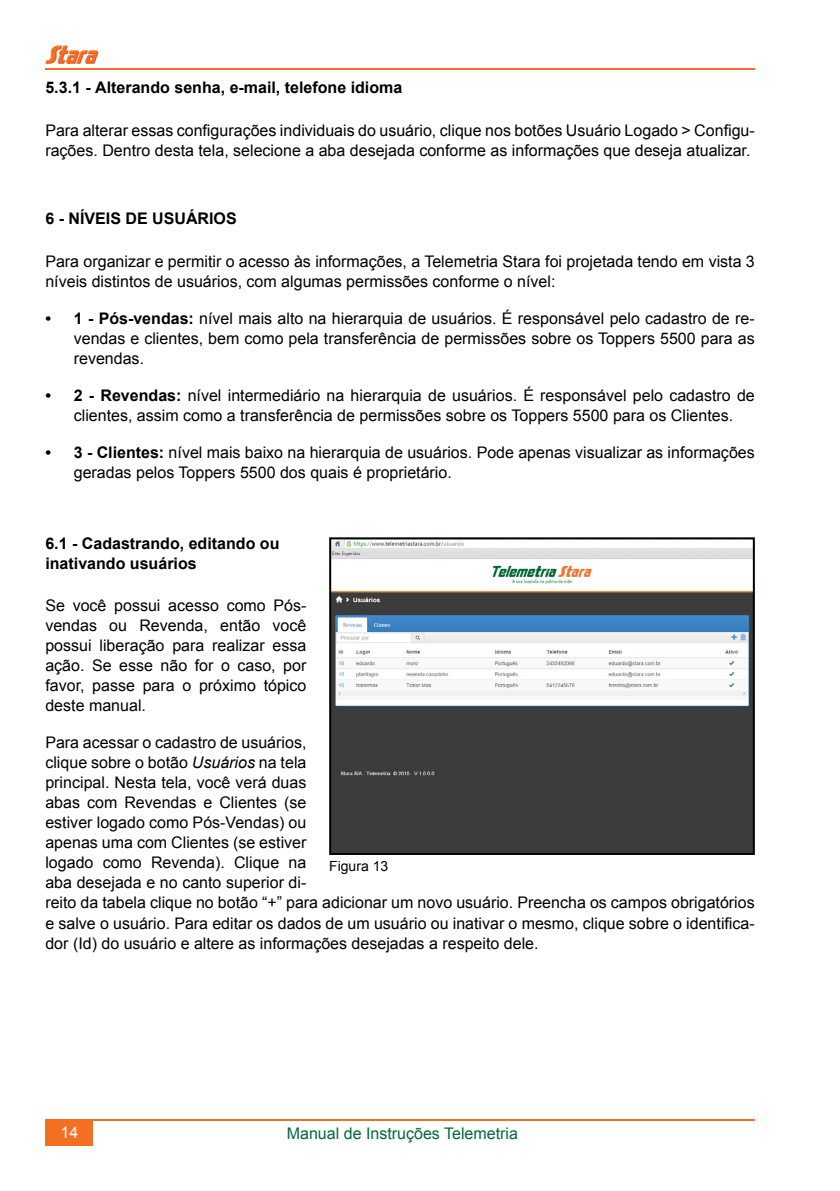
<style>
.page{position:relative;width:840px;height:1191px;background:#fff}
.page>*{position:absolute;margin:0;border:0;box-sizing:border-box;transform-origin:0 0}
.t1{font:16px/20px "Arial";color:#000}
.t2{font:700 16px/20px "Arial";color:#000}
.t3{font:16px "Arial";color:#006941}
.t4{font:16px "Arial";color:#fff}
.t5{font:14px "Arial";color:#000}
.s1{font-weight:700}
.s2{font-style:italic}
</style>
<div class="page">
<svg style="left:45px;top:46px;width:54px;height:18px"></svg>
<hr style="left:45px;top:1119px;width:709px;height:2px;background:#f36f21">
<div style="left:45px;top:1119px;width:48px;height:26px;background:#f36f21"></div>
<hr style="left:45px;top:68px;width:709px;height:2px;background:#f36f21">
<img style="left:332px;top:540px;width:419px;height:312px">
<div style="left:329px;top:537px;width:425px;height:318px;border:2px solid #000"></div>
<p class="t2" style="left:45px;top:78px;width:358px">5.3.1 - Alterando senha, e-mail, telefone idioma</p>
<p class="t1" style="left:45px;top:120px;width:710px">Para alterar essas configurações individuais do usuário, clique nos botões Usuário Logado &gt; Configu&shy;rações. Dentro desta tela, selecione a aba desejada conforme as informações que deseja atualizar.</p>
<p class="t2" style="left:45px;top:209px;width:44px">6 - Níveis</p>
<p class="t2" style="left:125px;top:209px;width:39px">de usu</p>
<p class="t2" style="left:186px;top:209px;width:22px">ários</p>
<p class="t1" style="left:45px;top:251px;width:710px">Para organizar e permitir o acesso às informações, a Telemetria Stara foi projetada tendo em vista 3 níveis distintos de usuários, com algumas permissões conforme o nível:</p>
<p class="t1" style="left:74px;top:308px;width:682px;text-align:justify;text-indent:-28px"><span class="s1">• 1 - Pós-vendas:</span> nível mais alto na hierarquia de usuários. É responsável pelo cadastro de re&shy;vendas e clientes, bem como pela transferência de permissões sobre os Toppers 5500 para as revendas.</p>
<p class="t1" style="left:45px;top:385px;width:710px;text-align:center"><span class="s1">• 2 - Revendas:</span> nível intermediário na hierarquia de usuários. É responsável pelo cadastro de clientes, assim como a transferência de permissões sobre os Toppers 5500 para os Clientes.</p>
<p class="t1" style="left:74px;top:442px;width:682px;text-indent:-28px"><span class="s1">• 3 - Clientes:</span> nível mais baixo na hierarquia de usuários. Pode apenas visualizar as informações geradas pelos Toppers 5500 dos quais é proprietário.</p>
<p class="t2" style="left:45px;top:533px;width:235px">6.1 - Cadastrando, editando ou inativando usuários</p>
<p class="t1" style="left:45px;top:596px;width:262px;text-align:justify">Se você possui acesso como Pós&shy;vendas ou Revenda, então você possui liberação para realizar essa ação. Se esse não for o caso, por favor, passe para o próximo tópico deste manual.</p>
<p class="t1" style="left:45px;top:733px;width:710px">Para acessar o cadastro de usuários,<br>clique sobre o botão <span class="s2">Usuários</span> na tela<br>principal. Nesta tela, você verá duas<br>abas com Revendas e Clientes (se<br>estiver logado como Pós-Vendas) ou<br>apenas uma com Clientes (se estiver<br>logado como Revenda). Clique na<br>aba desejada e no canto superior di-<br>reito da tabela clique no botão “+” para adicionar um novo usuário. Preencha os campos obrigatórios e salve o usuário. Para editar os dados de um usuário ou inativar o mesmo, clique sobre o identifica&shy;dor (Id) do usuário e altere as informações desejadas a respeito dele.</p>
<p class="t5" style="left:329px;top:856px;width:61px">Figura 13</p>
<p class="t4" style="left:60px;top:1122px;width:19px">14</p>
<p class="t3" style="left:287px;top:1122px;width:232px">Manual de Instruções Telemetria</p>
</div>
